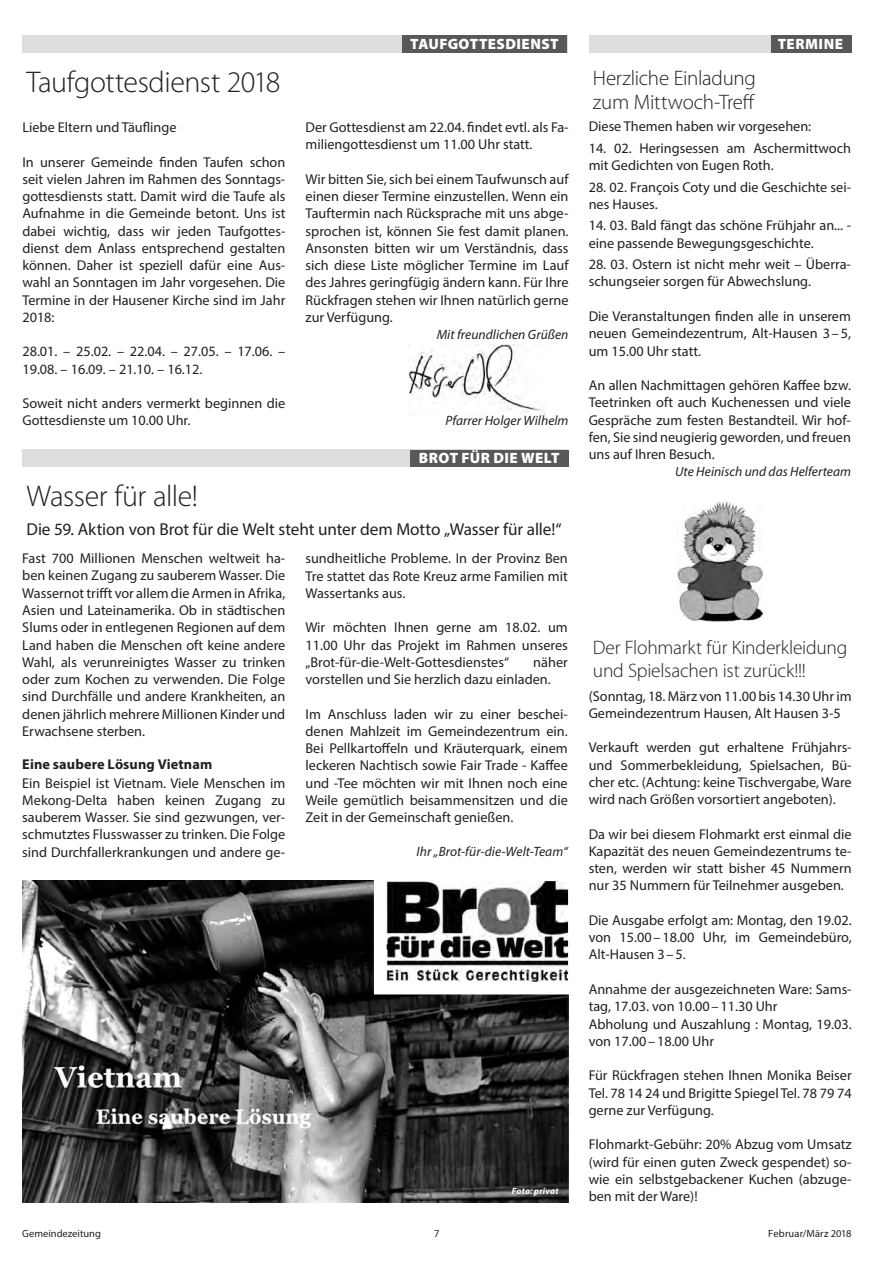
<style>
.page{position:relative;width:894px;height:1264px;background:#fff}
.page>*{position:absolute;margin:0;border:0;box-sizing:border-box;transform-origin:0 0}
.t1{font:300 30px "Myriad Pro";letter-spacing:-.015em;color:#231f20}
.t2{font:300 21px/23.2px "Myriad Pro";letter-spacing:-.015em;color:#231f20}
.t3{font:300 19.5px/23.2px "Myriad Pro";letter-spacing:-.01em;color:#231f20}
.t4{font:17.25px "Myriad Pro";letter-spacing:-.01em;color:#231f20}
.t5{font:900 15px "Myriad Pro";letter-spacing:.03em;color:#fff}
.t6{font:14.25px/17.2px "Myriad Pro";color:#231f20;text-align:justify}
.t7{font:700 14.25px "Myriad Pro";letter-spacing:.01em;color:#231f20}
.t8{font:italic 13.5px "Myriad Pro";letter-spacing:.005em;color:#231f20}
.t9{font:10.5px "Myriad Pro";color:#231f20}
.t10{font:italic 700 9px "Myriad Pro";letter-spacing:.02em;color:#fff}
</style>
<div class="page">
<div style="left:589px;top:35px;width:262px;height:17px;background:#dcdddf"></div>
<div style="left:771px;top:35px;width:80px;height:18px;background:#57585a"></div>
<div style="left:22px;top:449px;width:546px;height:17px;background:#dcdddf"></div>
<div style="left:410px;top:449px;width:158px;height:17px;background:#57585a"></div>
<div style="left:22px;top:35px;width:546px;height:18px;background:#dcdddf"></div>
<div style="left:402px;top:35px;width:165px;height:18px;background:#57585a"></div>
<img style="left:22px;top:880px;width:546px;height:322px">
<svg style="left:367px;top:880px;width:202px;height:120px"></svg>
<img style="left:408px;top:345px;width:137px;height:71px">
<img style="left:677px;top:501px;width:85px;height:121px">
<h1 class="t1" style="left:27px;top:66px;width:255px">Taufgottesdienst 2018</h1>
<p class="t6" style="left:22px;top:118px;width:156px">Liebe Eltern und Täuflinge</p>
<p class="t6" style="left:22px;top:153px;width:264px">In unserer Gemeinde finden Taufen schon seit vielen Jahren im Rahmen des Sonntags&shy;gottesdiensts statt. Damit wird die Taufe als Aufnahme in die Gemeinde betont. Uns ist dabei wichtig, dass wir jeden Taufgottes&shy;dienst dem Anlass entsprechend gestalten können. Daher ist speziell dafür eine Aus&shy;wahl an Sonntagen im Jahr vorgesehen. Die Termine in der Hausener Kirche sind im Jahr 2018:</p>
<p class="t6" style="left:22px;top:343px;width:264px">28.01. – 25.02. – 22.04. – 27.05. – 17.06. –<br>19.08. – 16.09. – 21.10. – 16.12.</p>
<p class="t6" style="left:22px;top:394px;width:264px">Soweit nicht anders vermerkt beginnen die<br>Gottesdienste um 10.00 Uhr.</p>
<p class="t5" style="left:410px;top:36px;width:150px">TAUFGOTTESDIENST</p>
<p class="t6" style="left:305px;top:118px;width:264px">Der Gottesdienst am 22.04. findet evtl. als Fa&shy;miliengottesdienst um 11.00 Uhr statt.</p>
<p class="t6" style="left:305px;top:170px;width:264px">Wir bitten Sie, sich bei einem Taufwunsch auf einen dieser Termine einzustellen. Wenn ein Tauftermin nach Rücksprache mit uns abge&shy;sprochen ist, können Sie fest damit planen.<br>Ansonsten bitten wir um Verständnis, dass sich diese Liste möglicher Termine im Lauf des Jahres geringfügig ändern kann. Für Ihre Rückfragen stehen wir Ihnen natürlich gerne zur Verfügung.</p>
<p class="t8" style="left:437px;top:326px;width:133px">Mit freundlichen Grüßen</p>
<p class="t8" style="left:445px;top:412px;width:125px">Pfarrer Holger Wilhelm</p>
<p class="t5" style="left:419px;top:449px;width:142px">BROT FÜR DIE WELT</p>
<h1 class="t1" style="left:27px;top:480px;width:173px">Wasser für alle!</h1>
<p class="t4" style="left:27px;top:518px;width:537px">Die 59. Aktion von Brot für die Welt steht unter dem Motto „Wasser für alle!“</p>
<p class="t6" style="left:22px;top:549px;width:264px">Fast 700 Millionen Menschen weltweit ha&shy;ben keinen Zugang zu sauberem Wasser. Die Wassernot trifft vor allem die Armen in Afrika, Asien und Lateinamerika. Ob in städtischen Slums oder in entlegenen Regionen auf dem Land haben die Menschen oft keine andere Wahl, als verunreinigtes Wasser zu trinken oder zum Kochen zu verwenden. Die Folge sind Durchfälle und andere Krankheiten, an denen jährlich mehrere Millionen Kinder und Erwachsene sterben.</p>
<p class="t7" style="left:22px;top:754px;width:191px">Eine saubere Lösung Vietnam</p>
<p class="t6" style="left:22px;top:774px;width:264px">Ein Beispiel ist Vietnam. Viele Menschen im Mekong-Delta haben keinen Zugang zu sauberem Wasser. Sie sind gezwungen, ver&shy;schmutztes Flusswasser zu trinken. Die Folge sind Durchfallerkrankungen und andere ge-</p>
<p class="t6" style="left:305px;top:549px;width:264px">sundheitliche Probleme. In der Provinz Ben Tre stattet das Rote Kreuz arme Familien mit Wassertanks aus.</p>
<p class="t6" style="left:305px;top:619px;width:264px">Wir möchten Ihnen gerne am 18.02. um 11.00 Uhr das Projekt im Rahmen unseres „Brot-für-die-Welt-Gottesdienstes“</p>
<p class="t6" style="left:305px;top:653px;width:264px;text-indent:228px">näher vorstellen und Sie herzlich dazu einladen.</p>
<p class="t6" style="left:305px;top:705px;width:264px">Im Anschluss laden wir zu einer beschei&shy;denen Mahlzeit im Gemeindezentrum ein.<br>Bei Pellkartoffeln und Kräuterquark, einem leckeren Nachtisch sowie Fair Trade - Kaffee und -Tee möchten wir mit Ihnen noch eine Weile gemütlich beisammensitzen und die Zeit in der Gemeinschaft genießen.</p>
<p class="t8" style="left:417px;top:843px;width:153px">Ihr „Brot-für-die-Welt-Team“</p>
<p class="t10" style="left:512px;top:1184px;width:48px">Foto: privat</p>
<p class="t5" style="left:778px;top:36px;width:67px">TERMINE</p>
<h2 class="t2" style="left:593px;top:67px;width:165px">Herzliche Einladung zum Mittwoch-Treff</h2>
<p class="t6" style="left:589px;top:118px;width:224px">Diese Themen haben wir vorgesehen:</p>
<p class="t6" style="left:589px;top:139px;width:264px">14. 02. Heringsessen am Aschermittwoch mit Gedichten von Eugen Roth.</p>
<p class="t6" style="left:589px;top:178px;width:264px">28. 02. François Coty und die Geschichte sei&shy;nes Hauses.</p>
<p class="t6" style="left:589px;top:217px;width:264px">14. 03. Bald fängt das schöne Frühjahr an... - eine passende Bewegungsgeschichte.</p>
<p class="t6" style="left:589px;top:256px;width:264px">28. 03. Ostern ist nicht mehr weit – Überra&shy;schungseier sorgen für Abwechslung.</p>
<p class="t6" style="left:589px;top:307px;width:264px">Die Veranstaltungen finden alle in unserem neuen Gemeindezentrum, Alt-Hausen 3–5, um 15.00 Uhr statt.</p>
<p class="t6" style="left:589px;top:376px;width:264px">An allen Nachmittagen gehören Kaffee bzw.<br>Teetrinken oft auch Kuchenessen und viele Gespräche zum festen Bestandteil. Wir hof&shy;fen, Sie sind neugierig geworden, und freuen uns auf Ihren Besuch.</p>
<p class="t8" style="left:675px;top:463px;width:177px">Ute Heinisch und das Helferteam</p>
<h3 class="t3" style="left:593px;top:636px;width:256px">Der Flohmarkt für Kinderkleidung und Spielsachen ist zurück!!!</h3>
<p class="t6" style="left:589px;top:687px;width:264px">(Sonntag, 18. März von 11.00 bis 14.30 Uhr im<br>Gemeindezentrum Hausen, Alt Hausen 3-5</p>
<p class="t6" style="left:589px;top:738px;width:264px">Verkauft werden gut erhaltene Frühjahrs&shy;und Sommerbekleidung, Spielsachen, Bü&shy;cher etc. (Achtung: keine Tischvergabe, Ware wird nach Größen vorsortiert angeboten).</p>
<p class="t6" style="left:589px;top:825px;width:264px">Da wir bei diesem Flohmarkt erst einmal die Kapazität des neuen Gemeindezentrums te&shy;sten, werden wir statt bisher 45 Nummern nur 35 Nummern für Teilnehmer ausgeben.</p>
<p class="t6" style="left:589px;top:911px;width:264px">Die Ausgabe erfolgt am: Montag, den 19.02. von 15.00–18.00 Uhr, im Gemeindebüro, Alt-Hausen 3–5.</p>
<p class="t6" style="left:589px;top:980px;width:264px;text-align:left">Annahme der ausgezeichneten Ware: Sams&shy;tag, 17.03. von 10.00–11.30 Uhr<br>Abholung und Auszahlung : Montag, 19.03. von 17.00–18.00 Uhr</p>
<p class="t6" style="left:589px;top:1066px;width:264px">Für Rückfragen stehen Ihnen Monika Beiser Tel. 78 14 24 und Brigitte Spiegel Tel. 78 79 74 gerne zur Verfügung.</p>
<p class="t6" style="left:589px;top:1135px;width:264px">Flohmarkt-Gebühr: 20% Abzug vom Umsatz (wird für einen guten Zweck gespendet) so&shy;wie ein selbstgebackener Kuchen (abzuge&shy;ben mit der Ware)!</p>
<p class="t9" style="left:22px;top:1227px;width:80px">Gemeindezeitung</p>
<p class="t9" style="left:434px;top:1227px;width:7px">7</p>
<p class="t9" style="left:768px;top:1227px;width:85px">Februar/März 2018</p>
</div>
